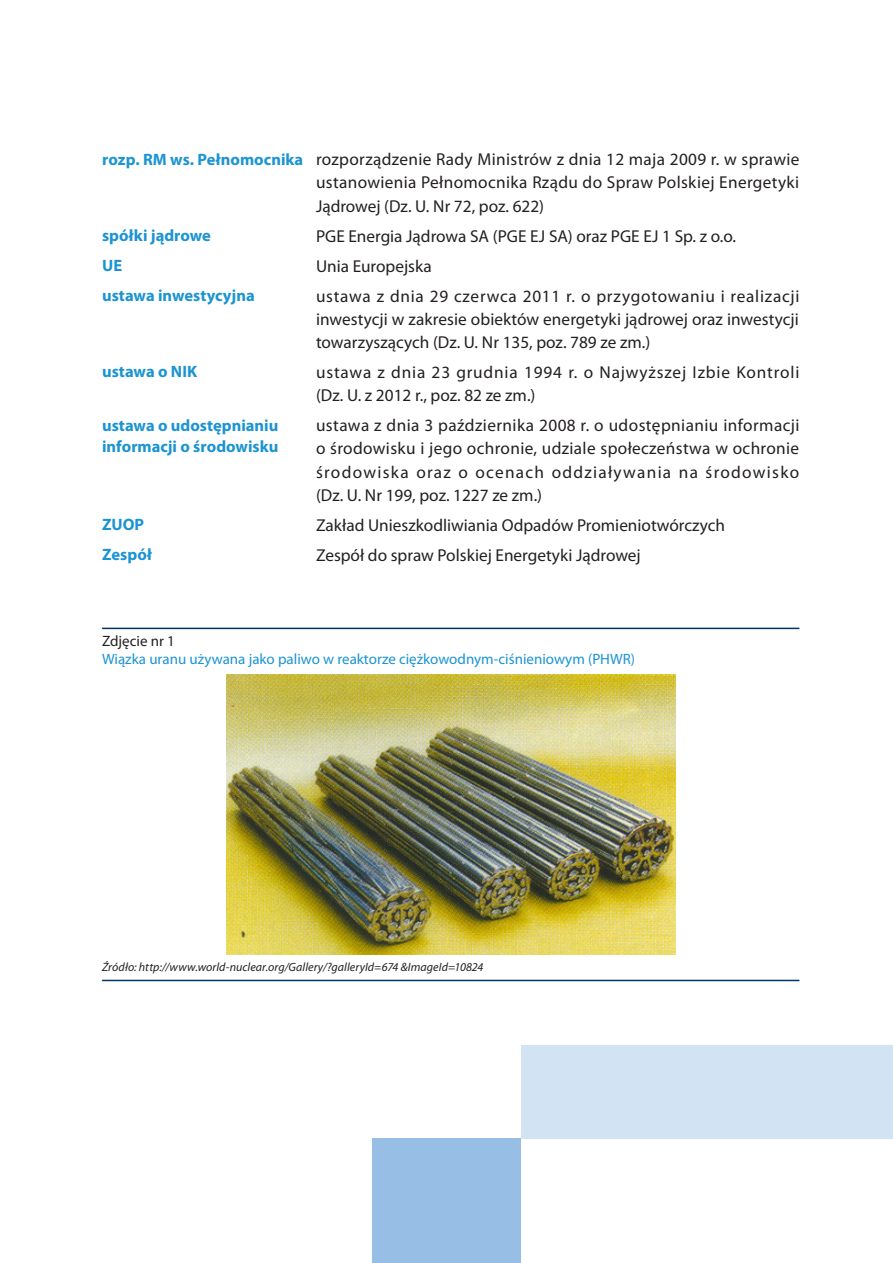
<style>
.page{position:relative;width:893px;height:1263px;background:#fff}
.page>*{position:absolute;margin:0;border:0;box-sizing:border-box;transform-origin:0 0}
.t1{font:17.25px/23.2px "Myriad Pro";letter-spacing:.01em;color:#231f20;text-align:justify}
.t2{font:17.25px/23.2px "Myriad Pro";letter-spacing:.05em;color:#231f20}
.t3{font:700 16.5px/21px "Myriad Pro";color:#1c94d2}
.t4{font:15px "Myriad Pro";color:#1c94d2}
.t5{font:15px "Myriad Pro";color:#231f20}
.t6{font:italic 12px "Myriad Pro";letter-spacing:.005em;color:#231f20}
.s1{font-weight:700;font-size:16.5px;color:#1c94d2}
</style>
<div class="page">
<div style="left:521px;top:1045px;width:372px;height:93px;background:#d2e3f4"></div>
<div style="left:372px;top:1138px;width:149px;height:125px;background:#97bfe6"></div>
<hr style="left:102px;top:628px;width:697px;height:1px;background:#003667">
<hr style="left:102px;top:980px;width:697px;height:1px;background:#003667">
<img style="left:226px;top:675px;width:449px;height:279px">
<p class="t1" style="left:316px;top:147px;width:485px;text-indent:-214px"><span class="s1">rozp. RM ws. Pełnomocnika</span> rozporządzenie Rady Ministrów z dnia 12 maja 2009 r. w sprawie ustanowienia Pełnomocnika Rządu do Spraw Polskiej Energetyki Jądrowej (Dz. U. N r 72, poz. 622)</p>
<p class="t3" style="left:102px;top:224px;width:110px">spółki jądrowe</p>
<p class="t1" style="left:316px;top:224px;width:422px">PG E Energia Jądrowa SA (PG E EJ SA) oraz PG E EJ 1 Sp. z o.o.</p>
<p class="t3" style="left:102px;top:254px;width:22px">UE</p>
<p class="t1" style="left:316px;top:254px;width:117px">Unia Europejska</p>
<p class="t3" style="left:102px;top:284px;width:154px">ustawa inwestycyjna</p>
<p class="t1" style="left:316px;top:284px;width:485px">ustawa z dnia 29 czerwca 2011 r. o przygotowaniu i realizacji inwestycji w zakresie obiektów energetyki jądrowej oraz inwestycji towarzyszących (Dz. U. N r 135, poz. 789 ze zm.)</p>
<p class="t3" style="left:102px;top:361px;width:97px">ustawa o NIK</p>
<p class="t2" style="left:316px;top:360px;width:485px">ustawa z dnia 23 grudnia 1994 r. o Najwyższej Izbie Kontroli (Dz. U. z 2012 r., poz. 82 ze zm.)</p>
<p class="t3" style="left:102px;top:414px;width:178px">ustawa o udostępnianiu informacji o środowisku</p>
<p class="t1" style="left:316px;top:413px;width:485px">ustawa z dnia 3 października 2008 r. o udostępnianiu informacji o środowisku i jego ochronie, udziale społeczeństwa w ochronie środowiska oraz o ocenach oddziaływania na środowisko (Dz. U. N r 199, poz. 1227 ze zm.)</p>
<p class="t3" style="left:102px;top:514px;width:44px">ZUOP</p>
<p class="t1" style="left:316px;top:513px;width:411px">Zakład Unieszkodliwiania Odpadów Promieniotwórczych</p>
<p class="t3" style="left:102px;top:544px;width:51px">Zespół</p>
<p class="t1" style="left:316px;top:543px;width:326px">Zespół do spraw Polskiej Energetyki Jądrowej</p>
<p class="t5" style="left:102px;top:632px;width:74px">Zdjęcie nr 1</p>
<p class="t4" style="left:102px;top:650px;width:535px">Wiązka uranu używana jako paliwo w reaktorze ciężkowodnym-ciśnieniowym (PHWR)</p>
<p class="t6" style="left:102px;top:960px;width:383px">Źródło: http://www.world-nuclear.org/Gallery/?galleryId=674 &amp;ImageId=10824</p>
</div>
